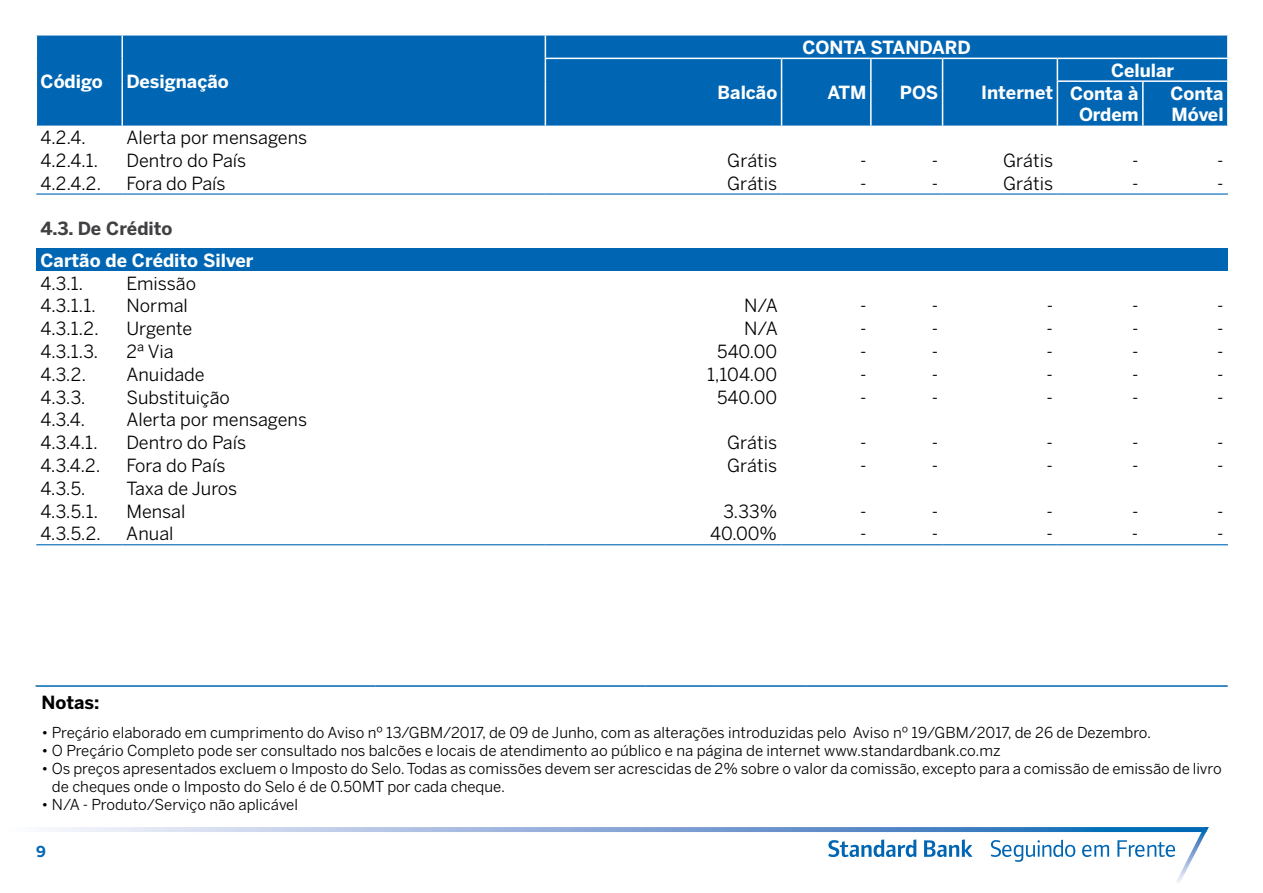
<style>
.page{position:relative;width:1263px;height:893px;background:#fff}
.page>*{position:absolute;margin:0;border:0;box-sizing:border-box;transform-origin:0 0}
.t1{font:18px "Benton Sans";color:#000}
.t2{font:700 18px/21.6px "Benton Sans";color:#fff}
.t3{font:700 18px "Benton Sans";color:#414042}
.t4{font:700 18px "Benton Sans";color:#000}
.t5{font:15px/18px "Benton Sans";color:#000}
.t6{font:700 15px "Benton Sans";color:#0066b3}
</style>
<div class="page">
<svg style="left:53px;top:827px;width:1156px;height:55px"></svg>
<hr style="left:36px;top:685px;width:340px;height:2px;background:#0066b3">
<hr style="left:376px;top:685px;width:270px;height:2px;background:#0066b3">
<hr style="left:646px;top:685px;width:72px;height:2px;background:#0066b3">
<hr style="left:718px;top:685px;width:88px;height:2px;background:#0066b3">
<hr style="left:806px;top:685px;width:422px;height:2px;background:#0066b3">
<div style="left:37px;top:36px;width:1190px;height:90px;background:#0066b3"></div>
<div style="left:36px;top:248px;width:1192px;height:23px;background:#0066b3"></div>
<hr style="left:121px;top:36px;width:2px;height:22px;background:#fff">
<hr style="left:121px;top:58px;width:2px;height:23px;background:#fff">
<hr style="left:121px;top:81px;width:2px;height:45px;background:#fff">
<svg style="left:545px;top:36px;width:1px;height:45px"></svg>
<hr style="left:545px;top:81px;width:1px;height:45px;background:#fff">
<svg style="left:781px;top:59px;width:1px;height:22px"></svg>
<hr style="left:781px;top:81px;width:1px;height:45px;background:#fff">
<hr style="left:870px;top:59px;width:2px;height:22px;background:#fff">
<hr style="left:870px;top:81px;width:2px;height:45px;background:#fff">
<svg style="left:942px;top:59px;width:1px;height:22px"></svg>
<hr style="left:942px;top:81px;width:1px;height:45px;background:#fff">
<svg style="left:1057px;top:59px;width:1px;height:21px"></svg>
<hr style="left:1057px;top:82px;width:1px;height:44px;background:#fff">
<hr style="left:1142px;top:82px;width:1px;height:44px;background:#fff">
<hr style="left:36px;top:193px;width:86px;height:2px;background:#0066b3">
<hr style="left:122px;top:193px;width:423px;height:2px;background:#0066b3">
<hr style="left:545px;top:193px;width:236px;height:2px;background:#0066b3">
<hr style="left:781px;top:193px;width:90px;height:2px;background:#0066b3">
<hr style="left:871px;top:193px;width:71px;height:2px;background:#0066b3">
<hr style="left:942px;top:193px;width:115px;height:2px;background:#0066b3">
<hr style="left:1057px;top:193px;width:86px;height:2px;background:#0066b3">
<hr style="left:1143px;top:193px;width:85px;height:2px;background:#0066b3">
<hr style="left:36px;top:544px;width:86px;height:1px;background:#0066b3">
<hr style="left:122px;top:544px;width:423px;height:1px;background:#0066b3">
<hr style="left:545px;top:544px;width:236px;height:1px;background:#0066b3">
<hr style="left:781px;top:544px;width:90px;height:1px;background:#0066b3">
<hr style="left:871px;top:544px;width:71px;height:1px;background:#0066b3">
<hr style="left:942px;top:544px;width:115px;height:1px;background:#0066b3">
<hr style="left:1057px;top:544px;width:86px;height:1px;background:#0066b3">
<hr style="left:1143px;top:544px;width:85px;height:1px;background:#0066b3">
<hr style="left:1057px;top:80px;width:86px;height:2px;background:#fff">
<hr style="left:1143px;top:80px;width:86px;height:2px;background:#fff">
<hr style="left:545px;top:58px;width:236px;height:1px;background:#fff">
<hr style="left:781px;top:58px;width:90px;height:1px;background:#fff">
<hr style="left:871px;top:58px;width:71px;height:1px;background:#fff">
<hr style="left:942px;top:58px;width:115px;height:1px;background:#fff">
<hr style="left:1057px;top:58px;width:86px;height:1px;background:#fff">
<hr style="left:1143px;top:58px;width:86px;height:1px;background:#fff">
<p class="t2" style="left:41px;top:70px;width:64px">Código</p>
<p class="t2" style="left:126px;top:70px;width:104px">Designação</p>
<p class="t2" style="left:802px;top:37px;width:170px">CONTA STANDARD</p>
<p class="t2" style="left:718px;top:82px;width:61px">Balcão</p>
<p class="t2" style="left:827px;top:82px;width:41px">ATM</p>
<p class="t2" style="left:900px;top:82px;width:40px">POS</p>
<p class="t2" style="left:981px;top:82px;width:73px">Internet</p>
<p class="t2" style="left:1111px;top:59px;width:65px">Celular</p>
<p class="t2" style="left:1070px;top:82px;width:70px">Conta à</p>
<p class="t2" style="left:1079px;top:104px;width:61px">Ordem</p>
<p class="t2" style="left:1170px;top:82px;width:55px">Conta<br>Móvel</p>
<p class="t1" style="left:41px;top:127px;width:47px">4.2.4.</p>
<p class="t1" style="left:126px;top:127px;width:182px">Alerta por mensagens</p>
<p class="t1" style="left:41px;top:150px;width:59px">4.2.4.1.</p>
<p class="t1" style="left:126px;top:150px;width:121px">Dentro do País</p>
<p class="t1" style="left:727px;top:150px;width:51px">Grátis</p>
<p class="t1" style="left:860px;top:150px;width:8px">-</p>
<p class="t1" style="left:932px;top:150px;width:8px">-</p>
<p class="t1" style="left:1003px;top:150px;width:51px">Grátis</p>
<p class="t1" style="left:1132px;top:150px;width:8px">-</p>
<p class="t1" style="left:1217px;top:150px;width:8px">-</p>
<p class="t1" style="left:41px;top:173px;width:62px">4.2.4.2.</p>
<p class="t1" style="left:126px;top:173px;width:101px">Fora do País</p>
<p class="t1" style="left:727px;top:173px;width:51px">Grátis</p>
<p class="t1" style="left:860px;top:173px;width:8px">-</p>
<p class="t1" style="left:932px;top:173px;width:8px">-</p>
<p class="t1" style="left:1003px;top:173px;width:51px">Grátis</p>
<p class="t1" style="left:1132px;top:173px;width:8px">-</p>
<p class="t1" style="left:1217px;top:173px;width:8px">-</p>
<p class="t3" style="left:40px;top:218px;width:134px">4.3. De Crédito</p>
<p class="t2" style="left:40px;top:249px;width:214px">Cartão de Crédito Silver</p>
<p class="t1" style="left:40px;top:272px;width:44px">4.3.1.</p>
<p class="t1" style="left:126px;top:272px;width:71px">Emissão</p>
<p class="t1" style="left:40px;top:295px;width:57px">4.3.1.1.</p>
<p class="t1" style="left:126px;top:295px;width:63px">Normal</p>
<p class="t1" style="left:744px;top:295px;width:35px">N/A</p>
<p class="t1" style="left:860px;top:295px;width:8px">-</p>
<p class="t1" style="left:932px;top:295px;width:8px">-</p>
<p class="t1" style="left:1047px;top:295px;width:8px">-</p>
<p class="t1" style="left:1132px;top:295px;width:8px">-</p>
<p class="t1" style="left:1217px;top:295px;width:8px">-</p>
<p class="t1" style="left:40px;top:318px;width:60px">4.3.1.2.</p>
<p class="t1" style="left:126px;top:318px;width:67px">Urgente</p>
<p class="t1" style="left:744px;top:318px;width:35px">N/A</p>
<p class="t1" style="left:860px;top:318px;width:8px">-</p>
<p class="t1" style="left:932px;top:318px;width:8px">-</p>
<p class="t1" style="left:1047px;top:318px;width:8px">-</p>
<p class="t1" style="left:1132px;top:318px;width:8px">-</p>
<p class="t1" style="left:1217px;top:318px;width:8px">-</p>
<p class="t1" style="left:40px;top:341px;width:59px">4.3.1.3.</p>
<p class="t1" style="left:126px;top:341px;width:49px">2ª Via</p>
<p class="t1" style="left:717px;top:341px;width:62px">540.00</p>
<p class="t1" style="left:860px;top:341px;width:8px">-</p>
<p class="t1" style="left:932px;top:341px;width:8px">-</p>
<p class="t1" style="left:1046px;top:341px;width:8px">-</p>
<p class="t1" style="left:1132px;top:341px;width:8px">-</p>
<p class="t1" style="left:1217px;top:341px;width:8px">-</p>
<p class="t1" style="left:40px;top:364px;width:47px">4.3.2.</p>
<p class="t1" style="left:126px;top:364px;width:80px">Anuidade</p>
<p class="t1" style="left:707px;top:364px;width:72px">1,104.00</p>
<p class="t1" style="left:860px;top:364px;width:8px">-</p>
<p class="t1" style="left:932px;top:364px;width:8px">-</p>
<p class="t1" style="left:1046px;top:364px;width:8px">-</p>
<p class="t1" style="left:1132px;top:364px;width:8px">-</p>
<p class="t1" style="left:1217px;top:364px;width:8px">-</p>
<p class="t1" style="left:40px;top:386px;width:47px">4.3.3.</p>
<p class="t1" style="left:126px;top:386px;width:105px">Substituição</p>
<p class="t1" style="left:717px;top:386px;width:62px">540.00</p>
<p class="t1" style="left:860px;top:386px;width:8px">-</p>
<p class="t1" style="left:932px;top:386px;width:8px">-</p>
<p class="t1" style="left:1046px;top:386px;width:8px">-</p>
<p class="t1" style="left:1132px;top:386px;width:8px">-</p>
<p class="t1" style="left:1217px;top:386px;width:8px">-</p>
<p class="t1" style="left:40px;top:409px;width:46px">4.3.4.</p>
<p class="t1" style="left:126px;top:409px;width:182px">Alerta por mensagens</p>
<p class="t1" style="left:40px;top:432px;width:59px">4.3.4.1.</p>
<p class="t1" style="left:126px;top:432px;width:121px">Dentro do País</p>
<p class="t1" style="left:727px;top:432px;width:51px">Grátis</p>
<p class="t1" style="left:860px;top:432px;width:8px">-</p>
<p class="t1" style="left:932px;top:432px;width:8px">-</p>
<p class="t1" style="left:1046px;top:432px;width:8px">-</p>
<p class="t1" style="left:1132px;top:432px;width:8px">-</p>
<p class="t1" style="left:1217px;top:432px;width:8px">-</p>
<p class="t1" style="left:40px;top:455px;width:62px">4.3.4.2.</p>
<p class="t1" style="left:126px;top:455px;width:101px">Fora do País</p>
<p class="t1" style="left:727px;top:455px;width:51px">Grátis</p>
<p class="t1" style="left:860px;top:455px;width:8px">-</p>
<p class="t1" style="left:932px;top:455px;width:8px">-</p>
<p class="t1" style="left:1046px;top:455px;width:8px">-</p>
<p class="t1" style="left:1132px;top:455px;width:8px">-</p>
<p class="t1" style="left:1217px;top:455px;width:8px">-</p>
<p class="t1" style="left:40px;top:478px;width:47px">4.3.5.</p>
<p class="t1" style="left:126px;top:478px;width:112px">Taxa de Juros</p>
<p class="t1" style="left:40px;top:500px;width:59px">4.3.5.1.</p>
<p class="t1" style="left:126px;top:500px;width:61px">Mensal</p>
<p class="t1" style="left:723px;top:500px;width:55px">3.33%</p>
<p class="t1" style="left:860px;top:500px;width:8px">-</p>
<p class="t1" style="left:932px;top:500px;width:8px">-</p>
<p class="t1" style="left:1046px;top:500px;width:8px">-</p>
<p class="t1" style="left:1132px;top:500px;width:8px">-</p>
<p class="t1" style="left:1217px;top:500px;width:8px">-</p>
<p class="t1" style="left:40px;top:523px;width:62px">4.3.5.2.</p>
<p class="t1" style="left:126px;top:523px;width:49px">Anual</p>
<p class="t1" style="left:710px;top:523px;width:69px">40.00%</p>
<p class="t1" style="left:860px;top:523px;width:8px">-</p>
<p class="t1" style="left:932px;top:523px;width:8px">-</p>
<p class="t1" style="left:1046px;top:523px;width:8px">-</p>
<p class="t1" style="left:1132px;top:523px;width:8px">-</p>
<p class="t1" style="left:1217px;top:523px;width:8px">-</p>
<p class="t4" style="left:42px;top:691px;width:59px">Notas:</p>
<p class="t5" style="left:42px;top:723px;width:1111px">• Preçário elaborado em cumprimento do Aviso nº 13/GBM/2017, de 09 de Junho, com as alterações introduzidas pelo Aviso nº 19/GBM/2017, de 26 de Dezembro.</p>
<p class="t5" style="left:42px;top:741px;width:961px">• O Preçário Completo pode ser consultado nos balcões e locais de atendimento ao público e na página de internet www.standardbank.co.mz</p>
<p class="t5" style="left:52px;top:759px;width:1171px;text-indent:-10px">• Os preços apresentados excluem o Imposto do Selo. Todas as comissões devem ser acrescidas de 2% sobre o valor da comissão, excepto para a comissão de emissão de livro de cheques onde o Imposto do Selo é de 0.50MT por cada cheque.</p>
<p class="t5" style="left:42px;top:795px;width:258px">• N/A - Produto/Serviço não aplicável</p>
<p class="t6" style="left:36px;top:843px;width:11px">9</p>
</div>
